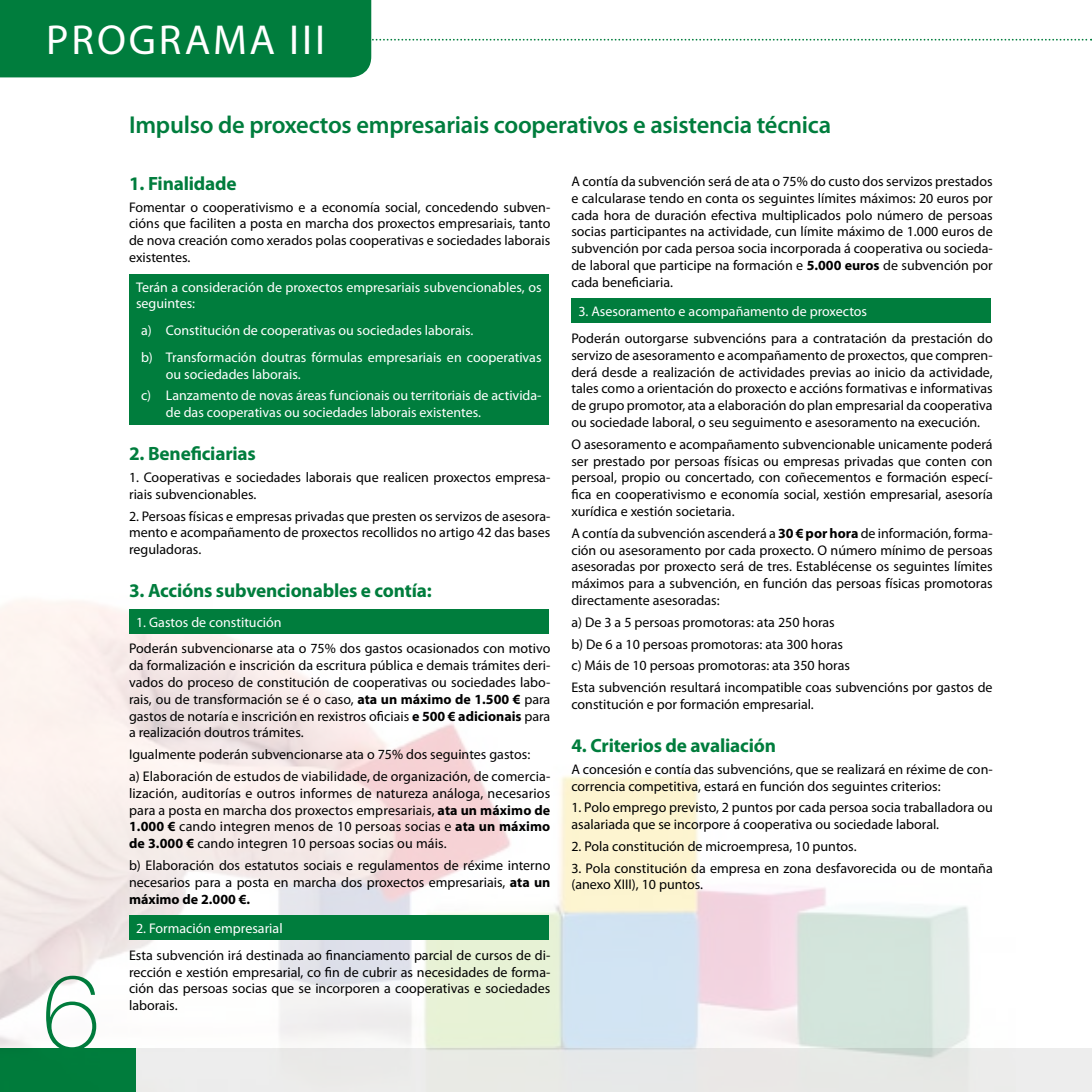
<style>
.page{position:relative;width:1092px;height:1092px;background:#fff}
.page>*{position:absolute;margin:0;border:0;box-sizing:border-box;transform-origin:0 0}
.t1{font:100 105px "Helvetica Neue LT Com";color:#007d3d}
.t2{font:42px "Myriad Pro";color:#fff}
.t3{font:600 24.5px "Myriad Pro";letter-spacing:-.01em;color:#007d3d}
.t4{font:700 19.25px "Myriad Pro";letter-spacing:-.01em;color:#007d3d}
.t5{font:14px/16.8px "Myriad Pro";color:#000;text-align:justify}
.t6{font:14px/16.8px "Myriad Pro";color:#fff}
.s1{font-weight:700}
</style>
<div class="page">
<div style="left:136px;top:1048px;width:955px;height:43px;background:#ededed"></div>
<img style="left:0;top:600px;width:970px;height:491px">
<svg style="left:0;top:0;width:1092px;height:77px"></svg>
<hr style="left:1091px;top:1048px;width:1px;height:43px;background:#ededed">
<div style="left:129px;top:274px;width:419px;height:150px;background:#007d3d"></div>
<div style="left:129px;top:609px;width:419px;height:24px;background:#007d3d"></div>
<div style="left:129px;top:915px;width:419px;height:24px;background:#007d3d"></div>
<div style="left:571px;top:299px;width:419px;height:24px;background:#007d3d"></div>
<h2 class="t2" style="left:46px;top:14px;width:30px">programa</h2>
<h2 class="t2" style="left:289px;top:14px;width:37px">III</h2>
<h1 class="t1" style="left:42px;top:949px;width:60px">6</h1>
<h3 class="t3" style="left:129px;top:109px;width:703px">Impulso de proxectos empresariais cooperativos e asistencia técnica</h3>
<h3 class="t4" style="left:129px;top:171px;width:109px">1. Finalidade</h3>
<p class="t5" style="left:129px;top:198px;width:423px">Fomentar o cooperativismo e a economía social, concedendo subven&shy;cións que faciliten a posta en marcha dos proxectos empresariais, tanto de nova creación como xerados polas cooperativas e sociedades laborais existentes.</p>
<p class="t6" style="left:136px;top:278px;width:407px">Terán a consideración de proxectos empresariais subvencionables, os seguintes:</p>
<p class="t6" style="left:141px;top:317px;width:402px;line-height:26.8px">a) Constitución de cooperativas ou sociedades laborais.<br>b) Transformación doutras fórmulas empresariais en cooperativas</p>
<p class="t6" style="left:141px;top:363px;width:402px;line-height:21.7px;text-indent:25px">ou sociedades laborais.<br>c) Lanzamento de novas áreas funcionais ou territoriais de activida-</p>
<p class="t6" style="left:166px;top:404px;width:316px">de das cooperativas ou sociedades laborais existentes.</p>
<h3 class="t4" style="left:129px;top:441px;width:128px">2. Beneficiarias</h3>
<p class="t5" style="left:129px;top:468px;width:423px">1. Cooperativas e sociedades laborais que realicen proxectos empresa&shy;riais subvencionables.</p>
<p class="t5" style="left:129px;top:507px;width:423px">2. Persoas físicas e empresas privadas que presten os servizos de asesora&shy;mento e acompañamento de proxectos recollidos no artigo 42 das bases reguladoras.</p>
<h3 class="t4" style="left:129px;top:578px;width:304px">3. Accións subvencionables e contía:</h3>
<p class="t6" style="left:136px;top:613px;width:147px">1. Gastos de constitución</p>
<p class="t5" style="left:129px;top:640px;width:423px">Poderán subvencionarse ata o 75% dos gastos ocasionados con motivo da formalización e inscrición da escritura pública e demais trámites deri&shy;vados do proceso de constitución de cooperativas ou sociedades labo&shy;rais, ou de transformación se é o caso, <span class="s1">ata un máximo de 1.500 €</span> para gastos de notaría e inscrición en rexistros oficiais <span class="s1">e 500 € adicionais</span> para a realización doutros trámites.</p>
<p class="t5" style="left:129px;top:743px;width:423px;line-height:21.7px">Igualmente poderán subvencionarse ata o 75% dos seguintes gastos:<br>a) Elaboración de estudos de viabilidade, de organización, de comercia-</p>
<p class="t5" style="left:129px;top:784px;width:423px">lización, auditorías e outros informes de natureza análoga, necesarios para a posta en marcha dos proxectos empresariais, <span class="s1">ata un máximo de 1.000 €</span> cando integren menos de 10 persoas socias e <span class="s1">ata un máximo de 3.000 €</span> cando integren 10 persoas socias ou máis.</p>
<p class="t5" style="left:129px;top:856px;width:423px">b) Elaboración dos estatutos sociais e regulamentos de réxime interno necesarios para a posta en marcha dos proxectos empresariais, <span class="s1">ata un máximo de 2.000 €.</span></p>
<p class="t6" style="left:136px;top:919px;width:148px">2. Formación empresarial</p>
<p class="t5" style="left:129px;top:946px;width:423px">Esta subvención irá destinada ao financiamento parcial de cursos de di&shy;rección e xestión empresarial, co fin de cubrir as necesidades de forma&shy;ción das persoas socias que se incorporen a cooperativas e sociedades laborais.</p>
<p class="t5" style="left:571px;top:172px;width:423px">A contía da subvención será de ata o 75% do custo dos servizos prestados e calcularase tendo en conta os seguintes límites máximos: 20 euros por cada hora de duración efectiva multiplicados polo número de persoas socias participantes na actividade, cun límite máximo de 1.000 euros de subvención por cada persoa socia incorporada á cooperativa ou socieda&shy;de laboral que participe na formación e <span class="s1">5.000 euros</span> de subvención por cada beneficiaria.</p>
<p class="t6" style="left:578px;top:303px;width:290px">3. Asesoramento e acompañamento de proxectos</p>
<p class="t5" style="left:571px;top:329px;width:423px">Poderán outorgarse subvencións para a contratación da prestación do servizo de asesoramento e acompañamento de proxectos, que compren&shy;derá desde a realización de actividades previas ao inicio da actividade, tales como a orientación do proxecto e accións formativas e informativas de grupo promotor, ata a elaboración do plan empresarial da cooperativa ou sociedade laboral, o seu seguimento e asesoramento na execución.</p>
<p class="t5" style="left:571px;top:435px;width:423px">O asesoramento e acompañamento subvencionable unicamente poderá ser prestado por persoas físicas ou empresas privadas que conten con persoal, propio ou concertado, con coñecementos e formación especí&shy;fica en cooperativismo e economía social, xestión empresarial, asesoría xurídica e xestión societaria.</p>
<p class="t5" style="left:571px;top:524px;width:423px">A contía da subvención ascenderá a <span class="s1">30 € por hora</span> de información, forma&shy;ción ou asesoramento por cada proxecto. O número mínimo de persoas asesoradas por proxecto será de tres. Establécense os seguintes límites máximos para a subvención, en función das persoas físicas promotoras directamente asesoradas:</p>
<p class="t5" style="left:571px;top:611px;width:423px;line-height:21.7px;text-align:left">a) De 3 a 5 persoas promotoras: ata 250 horas<br>b) De 6 a 10 persoas promotoras: ata 300 horas<br>c) Máis de 10 persoas promotoras: ata 350 horas<br>Esta subvención resultará incompatible coas subvencións por gastos de</p>
<p class="t5" style="left:571px;top:695px;width:244px">constitución e por formación empresarial.</p>
<h3 class="t4" style="left:571px;top:732px;width:206px">4. Criterios de avaliación</h3>
<p class="t5" style="left:571px;top:760px;width:423px">A concesión e contía das subvencións, que se realizará en réxime de con&shy;correncia competitiva, estará en función dos seguintes criterios:</p>
<p class="t5" style="left:571px;top:798px;width:423px">1. Polo emprego previsto, 2 puntos por cada persoa socia traballadora ou asalariada que se incorpore á cooperativa ou sociedade laboral.</p>
<p class="t5" style="left:571px;top:837px;width:287px">2. Pola constitución de microempresa, 10 puntos.</p>
<p class="t5" style="left:571px;top:859px;width:423px">3. Pola constitución da empresa en zona desfavorecida ou de montaña (anexo XIII), 10 puntos.</p>
</div>
